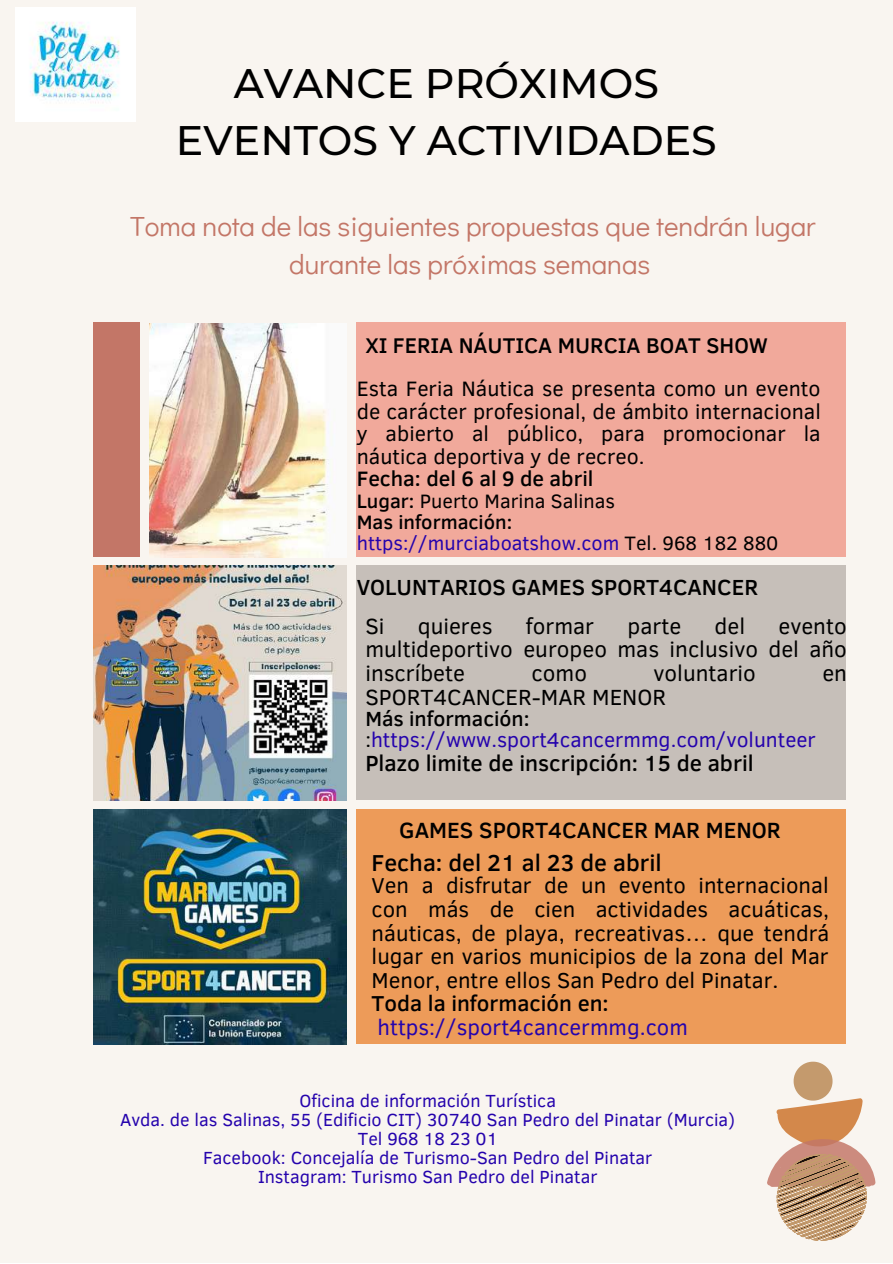
<style>
.page{position:relative;width:893px;height:1264px;background:#fff}
.page>*{position:absolute;margin:0;border:0;box-sizing:border-box;transform-origin:0 0}
.t1{font:500 41.1px/57.3px "Montserrat";color:#000;text-align:center}
.t2{font:27.6px/38.2px "Didact Gothic";color:#c37667;text-align:center}
.t3{font:500 23.55px "Clear Sans";color:#000}
.t4{font:500 22.65px "Clear Sans";color:#000}
.t5{font:22.5px/23.5px "Clear Sans";color:#000;text-align:justify}
.t6{font:500 22.5px "Clear Sans";color:#000}
.t7{font:500 22.35px "Clear Sans";color:#000}
.t8{font:22.05px/23.5px "Clear Sans";color:#000;text-align:justify}
.t9{font:22.05px "Clear Sans";color:#2503ad}
.t10{font:500 22.05px "Clear Sans";color:#000}
.t11{font:500 21.75px "Clear Sans";color:#000}
.t12{font:21.3px/22.5px "Clear Sans";color:#000;text-align:justify}
.t13{font:500 21.3px "Clear Sans";color:#000}
.t14{font:21px/21.3px "Clear Sans";color:#2503ad}
.t15{font:19.8px/21.1px "Clear Sans";color:#000}
.t16{font:18px/19px "Clear Sans";color:#2503ad;text-align:center}
.s1{font-weight:500}
.s2{color:#2503ad}
.s3{font-weight:500;color:#000}
.s4{color:#000}
</style>
<div class="page">
<div style="left:0;top:0;width:892px;height:1262px;background:#f9f5f0"></div>
<img style="left:149px;top:323px;width:187px;height:234px">
<img style="left:93px;top:565px;width:253px;height:235px">
<img style="left:93px;top:809px;width:253px;height:235px">
<div style="left:356px;top:322px;width:489px;height:234px;background:#f1a99b"></div>
<div style="left:93px;top:322px;width:46px;height:234px;background:#c37667"></div>
<div style="left:356px;top:565px;width:489px;height:235px;background:#c6bfb9"></div>
<div style="left:356px;top:809px;width:489px;height:234px;background:#ed9b59"></div>
<svg style="left:767px;top:1061px;width:108px;height:179px"></svg>
<img style="left:16px;top:8px;width:119px;height:113px">
<h1 class="t1" style="left:176px;top:54px;width:542px">AVANCE PRÓXIMOS<br>EVENTOS Y ACTIVIDADES</h1>
<h2 class="t2" style="left:130px;top:206px;width:687px">Toma nota de las siguientes propuestas que tendrán lugar durante las próximas semanas</h2>
<p class="t11" style="left:365px;top:329px;width:404px">XI FERIA NÁUTICA MURCIA BOAT SHOW</p>
<p class="t12" style="left:357px;top:376px;width:465px">Esta Feria Náutica se presenta como un evento de carácter profesional, de ámbito internacional y abierto al público, para promocionar la náutica deportiva y de recreo.</p>
<p class="t13" style="left:357px;top:463px;width:238px">Fecha: del 6 al 9 de abril</p>
<p class="t15" style="left:357px;top:489px;width:423px"><span class="s1">Lugar:</span> Puerto Marina Salinas<br><span class="s1">Mas información: </span><span class="s2">https://murciaboatshow.com</span> Tel. 968 182 880</p>
<p class="t7" style="left:357px;top:571px;width:403px">VOLUNTARIOS GAMES SPORT4CANCER</p>
<p class="t5" style="left:365px;top:613px;width:21px">Si</p>
<p class="t5" style="left:418px;top:613px;width:76px">quieres</p>
<p class="t5" style="left:526px;top:613px;width:70px">formar</p>
<p class="t5" style="left:627px;top:613px;width:55px">parte</p>
<p class="t5" style="left:714px;top:613px;width:32px">del</p>
<p class="t5" style="left:365px;top:613px;width:483px;text-indent:413px">evento multideportivo europeo mas inclusivo del año inscríbete</p>
<p class="t5" style="left:531px;top:660px;width:57px">como</p>
<p class="t5" style="left:653px;top:660px;width:104px">voluntario</p>
<p class="t5" style="left:822px;top:660px;width:26px">en</p>
<p class="t5" style="left:365px;top:683px;width:302px">SPORT4CANCER-MAR MENOR</p>
<p class="t14" style="left:365px;top:707px;width:452px"><span class="s3">Más información: </span><span class="s4">:</span>https://www.sport4cancermmg.com/volunteer</p>
<p class="t6" style="left:365px;top:746px;width:390px">Plazo limite de inscripción: 15 de abril</p>
<p class="t4" style="left:399px;top:813px;width:383px">GAMES SPORT4CANCER MAR MENOR</p>
<h3 class="t3" style="left:371px;top:845px;width:291px">Fecha: del 21 al 23 de abril</h3>
<p class="t8" style="left:371px;top:872px;width:459px">Ven a disfrutar de un evento internacional con más de cien actividades acuáticas, náuticas, de playa, recreativas… que tendrá lugar en varios municipios de la zona del Mar Menor, entre ellos San Pedro del Pinatar.</p>
<p class="t10" style="left:371px;top:987px;width:238px">Toda la información en:</p>
<p class="t9" style="left:377px;top:1011px;width:312px">https://sport4cancermmg.com</p>
<p class="t16" style="left:120px;top:1089px;width:616px">Oficina de información Turística<br>Avda. de las Salinas, 55 (Edificio CIT) 30740 San Pedro del Pinatar (Murcia)<br>Tel 968 18 23 01<br>Facebook: Concejalía de Turismo-San Pedro del Pinatar<br>Instagram: Turismo San Pedro del Pinatar</p>
</div>
